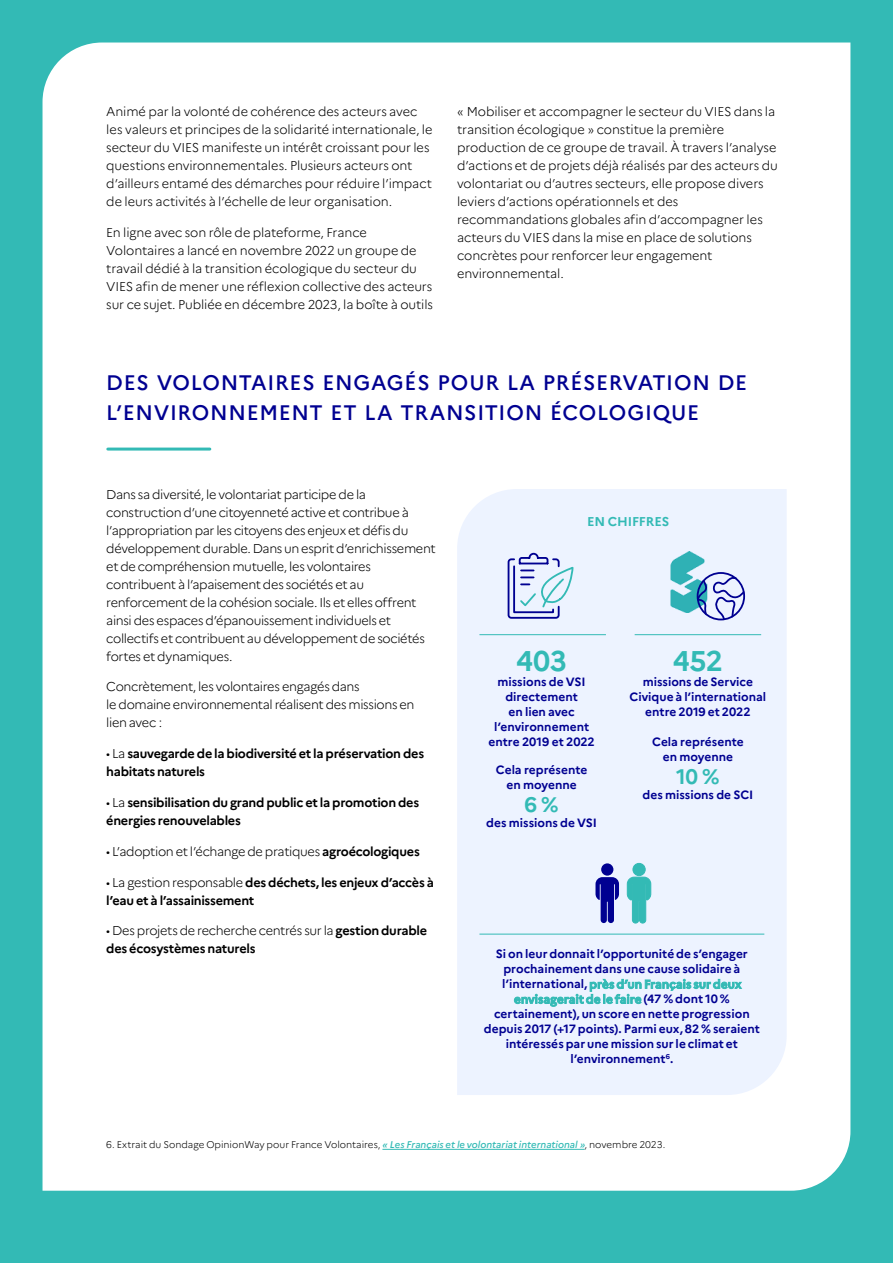
<style>
.page{position:relative;width:893px;height:1263px;background:#33bab5}
.page>*{position:absolute;margin:0;border:0;box-sizing:border-box;transform-origin:0 0}
.t1{font:700 28.5px "Marianne";letter-spacing:-.015em;color:#33bab5}
.t2{font:500 21px/30px "Marianne";letter-spacing:.03em;color:#000091}
.t3{font:700 21px "Marianne";color:#33bab5}
.t4{font:300 12.75px/18px "Marianne";letter-spacing:-.015em;color:#000}
.t5{font:700 12.75px/18px "Marianne";letter-spacing:-.025em;color:#000}
.t6{font:700 12.75px "Marianne";letter-spacing:-.005em;color:#33bab5}
.t7{font:700 12px/15px "Marianne";color:#000091;text-align:center}
.t8{font:300 9.75px "Marianne";color:#000}
.s1{font-weight:300}
.s2{font-weight:700}
.s3{color:#33bab5}
.s4{font-weight:500;font-style:italic;color:#33bab5}
</style>
<div class="page">
<div style="left:43px;top:43px;width:807px;height:1148px;background:#fff"></div>
<div style="left:457px;top:489px;width:330px;height:606px;background:#edf3ff"></div>
<hr style="left:108px;top:448px;width:102px;height:3px;background:#33bab5">
<hr style="left:382px;top:1149px;width:203px;height:1px;background:#33bab5">
<img style="left:670px;top:551px;width:41px;height:61px">
<svg style="left:696px;top:576px;width:49px;height:45px;background:#b0bfe3"></svg>
<div style="left:697px;top:572px;width:48px;height:48px;border:2px solid #000091;border-radius:50%"></div>
<svg style="left:507px;top:552px;width:68px;height:68px;background:#c1ceeb"></svg>
<svg style="left:595px;top:877px;width:24px;height:46px"></svg>
<div style="left:601px;top:863px;width:12px;height:13px;background:#000091;border-radius:50%"></div>
<svg style="left:627px;top:877px;width:24px;height:46px"></svg>
<div style="left:633px;top:863px;width:12px;height:13px;background:#33bab5;border-radius:50%"></div>
<div style="left:633px;top:863px;width:12px;height:13px;border:1px solid #33bab5;border-radius:50%"></div>
<hr style="left:479px;top:634px;width:127px;height:1px;background:#33bab5">
<hr style="left:479px;top:934px;width:285px;height:1px;background:#33bab5">
<hr style="left:635px;top:634px;width:126px;height:1px;background:#33bab5">
<p class="t4" style="left:106px;top:101px;width:328px">Animé par la volonté de cohérence des acteurs avec les valeurs et principes de la solidarité internationale, le secteur du VIES manifeste un intérêt croissant pour les questions environnementales. Plusieurs acteurs ont d’ailleurs entamé des démarches pour réduire l’impact de leurs activités à l’échelle de leur organisation.</p>
<p class="t4" style="left:106px;top:222px;width:328px">En ligne avec son rôle de plateforme, France Volontaires a lancé en novembre 2022 un groupe de travail dédié à la transition écologique du secteur du VIES afin de mener une réflexion collective des acteurs sur ce sujet. Publiée en décembre 2023, la boîte à outils</p>
<p class="t4" style="left:457px;top:101px;width:322px">« Mobiliser et accompagner le secteur du VIES dans la transition écologique » constitue la première production de ce groupe de travail. À travers l’analyse d’actions et de projets déjà réalisés par des acteurs du volontariat ou d’autres secteurs, elle propose divers leviers d’actions opérationnels et des recommandations globales afin d’accompagner les acteurs du VIES dans la mise en place de solutions concrètes pour renforcer leur engagement environnemental.</p>
<h2 class="t2" style="left:106px;top:366px;width:642px">DES VOLONTAIRES ENGAGÉS POUR LA PRÉSERVATION DE<br>L’ENVIRONNEMENT ET LA TRANSITION ÉCOLOGIQUE</h2>
<p class="t4" style="left:106px;top:484px;width:331px">Dans sa diversité, le volontariat participe de la construction d’une citoyenneté active et contribue à l’appropriation par les citoyens des enjeux et défis du développement durable. Dans un esprit d’enrichissement et de compréhension mutuelle, les volontaires contribuent à l’apaisement des sociétés et au renforcement de la cohésion sociale. Ils et elles offrent ainsi des espaces d’épanouissement individuels et collectifs et contribuent au développement de sociétés fortes et dynamiques.</p>
<p class="t4" style="left:106px;top:677px;width:310px">Concrètement, les volontaires engagés dans<br>le domaine environnemental réalisent des missions en lien avec :</p>
<p class="t5" style="left:106px;top:744px;width:319px"><span class="s1">• La</span> sauvegarde de la biodiversité et la préservation des habitats naturels</p>
<p class="t5" style="left:106px;top:792px;width:314px"><span class="s1">• La</span> sensibilisation du grand public et la promotion des énergies renouvelables</p>
<p class="t4" style="left:106px;top:841px;width:315px">• L’adoption et l’échange de pratiques <span class="s2">agroécologiques</span></p>
<p class="t5" style="left:106px;top:872px;width:329px"><span class="s1">• La gestion responsable</span> des déchets, les enjeux d’accès à l’eau et à l’assainissement</p>
<p class="t5" style="left:106px;top:921px;width:322px"><span class="s1">• Des projets de recherche centrés sur la</span> gestion durable des écosystèmes naturels</p>
<p class="t6" style="left:587px;top:512px;width:84px">EN CHIFFRES</p>
<h1 class="t1" style="left:516px;top:639px;width:52px">403</h1>
<p class="t7" style="left:488px;top:673px;width:108px">missions de VSI directement<br>en lien avec l’environnement entre 2019 et 2022</p>
<p class="t7" style="left:496px;top:761px;width:93px">Cela représente en moyenne</p>
<h2 class="t3" style="left:525px;top:788px;width:35px">6 %</h2>
<p class="t7" style="left:486px;top:814px;width:112px">des missions de VSI</p>
<h1 class="t1" style="left:673px;top:639px;width:52px">452</h1>
<p class="t7" style="left:630px;top:673px;width:138px">missions de Service<br>Civique à l’international entre 2019 et 2022</p>
<p class="t7" style="left:652px;top:733px;width:93px">Cela représente en moyenne</p>
<h2 class="t3" style="left:676px;top:761px;width:45px">10 %</h2>
<p class="t7" style="left:642px;top:787px;width:112px">des missions de SCI</p>
<p class="t7" style="left:484px;top:946px;width:278px">Si on leur donnait l’opportunité de s’engager prochainement dans une cause solidaire à l’international, <span class="s3">près d’un Français sur deux envisagerait de le faire</span> (47 % dont 10 % certainement), un score en nette progression depuis 2017 (+17 points). Parmi eux, 82 % seraient intéressés par une mission sur le climat et l’environnement<sup>6</sup>.</p>
<p class="t8" style="left:106px;top:1137px;width:560px">6. Extrait du Sondage OpinionWay pour France Volontaires, <span class="s4">« Les Français et le volontariat international »</span>, novembre 2023.</p>
</div>
